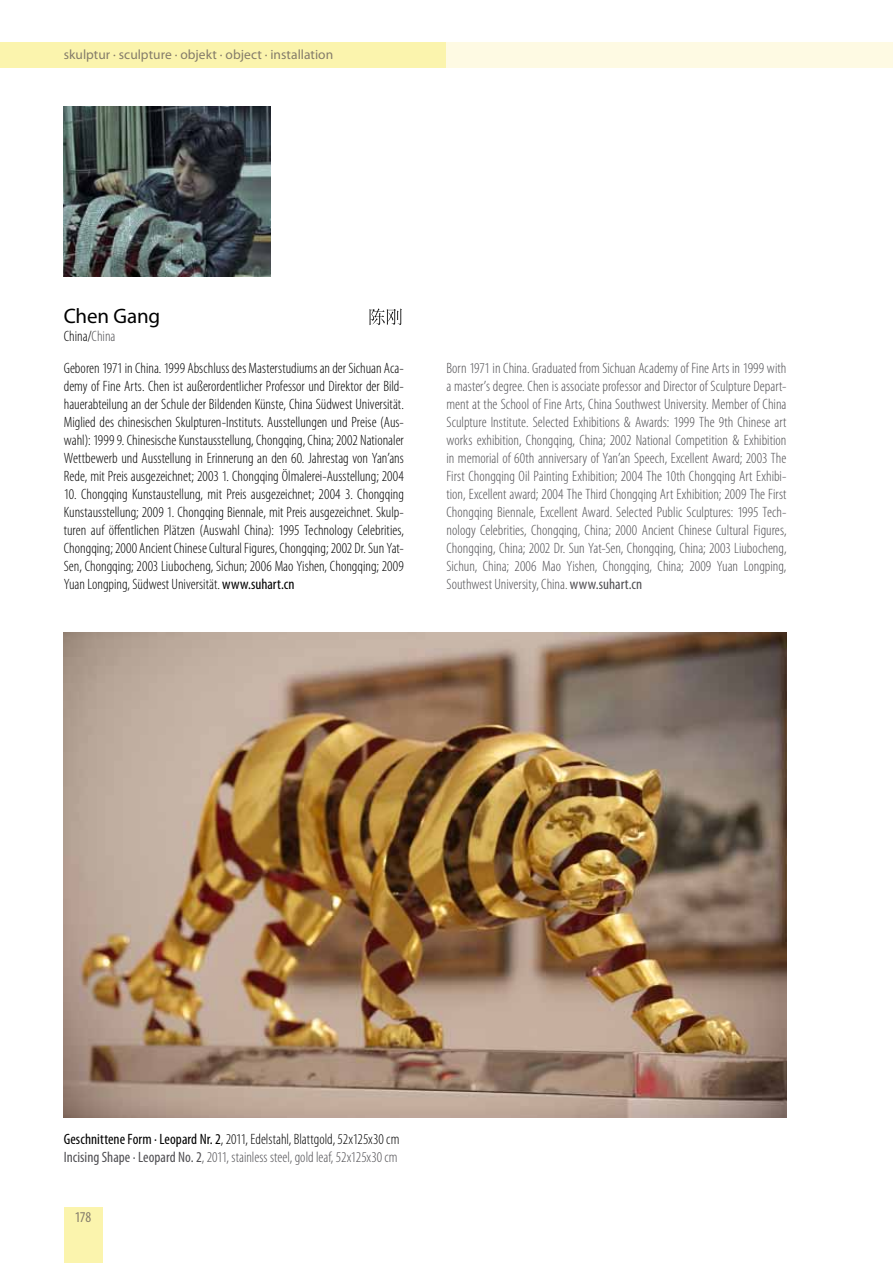
<style>
.page{position:relative;width:893px;height:1263px;background:#fff}
.page>*{position:absolute;margin:0;border:0;box-sizing:border-box;transform-origin:0 0}
.t1{font:21px "Myriad Pro";letter-spacing:-.005em;color:#000}
.t2{font:300 condensed 15px/18px "Myriad Pro";color:#504f53}
.t3{font:300 condensed 15px/18px "Myriad Pro";color:#000;text-align:justify}
.t4{font:condensed 15px "Myriad Pro";color:#847c6a}
.t5{font:13.5px "Myriad Pro";color:#847c6a}
.s1{color:#504f53}
.s2{font-weight:400}
.s3{font-weight:400;color:#000}
.s4{color:#000}
</style>
<div class="page">
<div style="left:0;top:43px;width:446px;height:25px;background:#fbf4ad"></div>
<div style="left:64px;top:1208px;width:38px;height:55px;background:#fbf4ad"></div>
<div style="left:446px;top:43px;width:447px;height:25px;background:#fefae3"></div>
<svg style="left:370px;top:308px;width:32px;height:17px"></svg>
<img style="left:64px;top:633px;width:723px;height:485px">
<img style="left:64px;top:106px;width:206px;height:170px">
<p class="t5" style="left:64px;top:46px;width:271px">skulptur · sculpture · objekt · object · installation</p>
<h1 class="t1" style="left:64px;top:303px;width:98px">Chen Gang</h1>
<p class="t3" style="left:64px;top:321px;width:342px;line-height:31.5px">China/<span class="s1">China<br></span>Geboren 1971 in China. 1999 Abschluss des Masterstudiums an der Sichuan Aca-</p>
<p class="t3" style="left:64px;top:377px;width:342px">demy of Fine Arts. Chen ist außerordentlicher Professor und Direktor der Bild&shy;hauerabteilung an der Schule der Bildenden Künste, China Südwest Universität.<br>Miglied des chinesischen Skulpturen-Instituts. Ausstellungen und Preise (Aus&shy;wahl): 1999 9. Chinesische Kunstausstellung, Chongqing, China; 2002 Nationaler Wettbewerb und Ausstellung in Erinnerung an den 60. Jahrestag von Yan’ans Rede, mit Preis ausgezeichnet; 2003 1. Chongqing Ölmalerei-Ausstellung; 2004</p>
<p class="t3" style="left:64px;top:485px;width:342px">10. Chongqing Kunstaustellung, mit Preis ausgezeichnet; 2004 3. Chongqing Kunstausstellung; 2009 1. Chongqing Biennale, mit Preis ausgezeichnet. Skulp&shy;turen auf öffentlichen Plätzen (Auswahl China): 1995 Technology Celebrities, Chongqing; 2000 Ancient Chinese Cultural Figures, Chongqing; 2002 Dr. Sun Yat-Sen, Chongqing; 2003 Liubocheng, Sichun; 2006 Mao Yishen, Chongqing; 2009<br>Yuan Longping, Südwest Universität. <span class="s2">www.suhart.cn</span></p>
<p class="t2" style="left:446px;top:359px;width:342px;text-align:justify">Born 1971 in China. Graduated from Sichuan Academy of Fine Arts in 1999 with a master’s degree. Chen is associate professor and Director of Sculpture Depart&shy;ment at the School of Fine Arts, China Southwest University. Member of China Sculpture Institute. Selected Exhibitions &amp; Awards: 1999 The 9th Chinese art works exhibition, Chongqing, China; 2002 National Competition &amp; Exhibition in memorial of 60th anniversary of Yan’an Speech, Excellent Award; 2003 The First Chongqing Oil Painting Exhibition; 2004 The 10th Chongqing Art Exhibi&shy;tion, Excellent award; 2004 The Third Chongqing Art Exhibition; 2009 The First Chongqing Biennale, Excellent Award. Selected Public Sculptures: 1995 Tech&shy;nology Celebrities, Chongqing, China; 2000 Ancient Chinese Cultural Figures, Chongqing, China; 2002 Dr. Sun Yat-Sen, Chongqing, China; 2003 Liubocheng, Sichun, China; 2006 Mao Yishen, Chongqing, China; 2009 Yuan Longping, Southwest University, China. <span class="s2">www.suhart.cn</span></p>
<p class="t2" style="left:64px;top:1130px;width:337px"><span class="s3">Geschnittene Form · Leopard Nr. 2</span><span class="s4">, 2011, Edelstahl, Blattgold, 52x125x30 cm<br></span><span class="s2">Incising Shape · Leopard No. 2</span>, 2011, stainless steel, gold leaf, 52x125x30 cm</p>
<p class="t4" style="left:75px;top:1208px;width:18px">178</p>
</div>
